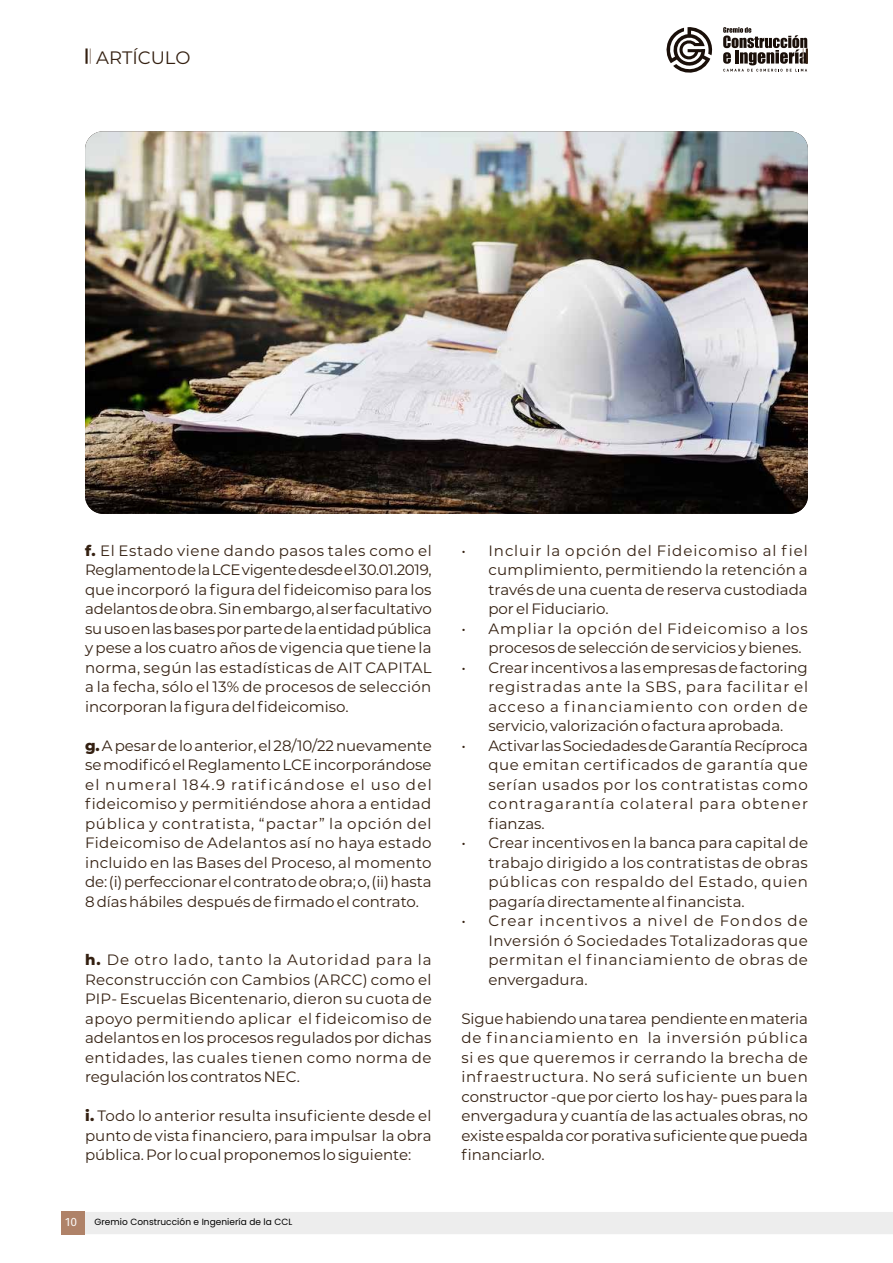
<style>
.page{position:relative;width:893px;height:1263px;background:#fff}
.page>*{position:absolute;margin:0;border:0;box-sizing:border-box;transform-origin:0 0}
.t1{font:18px "Montserrat";color:#342011}
.t2{font:15px/19.5px "Montserrat";color:#342011;text-align:justify}
.t3{font:12px "Fira Sans";color:#fff}
.t4{font:9px "Poppins";letter-spacing:.005em;color:#000}
.s1{font-weight:800}
</style>
<div class="page">
<div style="left:85px;top:1212px;width:808px;height:22px;background:#ededed"></div>
<svg style="left:666px;top:27px;width:47px;height:46px"></svg>
<hr style="left:892px;top:0;width:1px;height:1263px;background:#342011">
<img style="left:85px;top:131px;width:723px;height:383px">
<div style="left:62px;top:1211px;width:23px;height:24px;background:#af8268"></div>
<hr style="left:85px;top:48px;width:3px;height:16px;background:#342011">
<svg style="left:90px;top:48px;width:1px;height:16px"></svg>
<svg style="left:723px;top:27px;width:85px;height:45px"></svg>
<p class="t1" style="left:96px;top:45px;width:96px">ARTÍCULO</p>
<p class="t2" style="left:85px;top:540px;width:348px"><span class="s1">f.</span> El Estado viene dando pasos tales como el Reglamento de la LCE vigente desde el 30.01.2019, que incorporó la figura del fideicomiso para los adelantos de obra. Sin embargo, al ser facultativo su uso en las bases por parte de la entidad pública y pese a los cuatro años de vigencia que tiene la norma, según las estadísticas de AIT CAPITAL a la fecha, sólo el 13% de procesos de selección incorporan la figura del fideicomiso.</p>
<p class="t2" style="left:85px;top:735px;width:348px"><span class="s1">g.</span> A pesar de lo anterior, el 28/10/22 nuevamente se modificó el Reglamento LCE incorporándose el numeral 184.9 ratificándose el uso del fideicomiso y permitiéndose ahora a entidad pública y contratista, “pactar” la opción del Fideicomiso de Adelantos así no haya estado incluido en las Bases del Proceso, al momento de: (i) perfeccionar el contrato de obra; o, (ii) hasta 8 días hábiles después de firmado el contrato.</p>
<p class="t2" style="left:85px;top:949px;width:348px"><span class="s1">h.</span> De otro lado, tanto la Autoridad para la Reconstrucción con Cambios (ARCC) como el PIP- Escuelas Bicentenario, dieron su cuota de apoyo permitiendo aplicar el fideicomiso de adelantos en los procesos regulados por dichas entidades, las cuales tienen como norma de regulación los contratos NEC.</p>
<p class="t2" style="left:85px;top:1105px;width:348px"><span class="s1">i.</span> Todo lo anterior resulta insuficiente desde el punto de vista financiero, para impulsar la obra pública. Por lo cual proponemos lo siguiente:</p>
<p class="t3" style="left:65px;top:1213px;width:13px">10</p>
<p class="t4" style="left:94px;top:1216px;width:199px">Gremio Construcción e Ingeniería de la CCL</p>
<p class="t2" style="left:488px;top:540px;width:321px;text-indent:-27px">• Incluir la opción del Fideicomiso al fiel cumplimiento, permitiendo la retención a través de una cuenta de reserva custodiada por el Fiduciario.</p>
<p class="t2" style="left:488px;top:618px;width:321px;text-indent:-27px">• Ampliar la opción del Fideicomiso a los procesos de selección de servicios y bienes.</p>
<p class="t2" style="left:488px;top:657px;width:321px;text-indent:-27px">• Crear incentivos a las empresas de factoring registradas ante la SBS, para facilitar el acceso a financiamiento con orden de servicio, valorización o factura aprobada.</p>
<p class="t2" style="left:488px;top:735px;width:321px;text-indent:-27px">• Activar las Sociedades de Garantía Recíproca que emitan certificados de garantía que serían usados por los contratistas como contragarantía colateral para obtener fianzas.</p>
<p class="t2" style="left:488px;top:832px;width:321px;text-indent:-27px">• Crear incentivos en la banca para capital de trabajo dirigido a los contratistas de obras públicas con respaldo del Estado, quien pagaría directamente al financista.</p>
<p class="t2" style="left:488px;top:910px;width:321px;text-indent:-27px">• Crear incentivos a nivel de Fondos de Inversión ó Sociedades Totalizadoras que permitan el financiamiento de obras de envergadura.</p>
<p class="t2" style="left:461px;top:1008px;width:348px">Sigue habiendo una tarea pendiente en materia de financiamiento en la inversión pública si es que queremos ir cerrando la brecha de infraestructura. No será suficiente un buen constructor -que por cierto los hay- pues para la envergadura y cuantía de las actuales obras, no existe espalda cor porativa suficiente que pueda financiarlo.</p>
</div>
